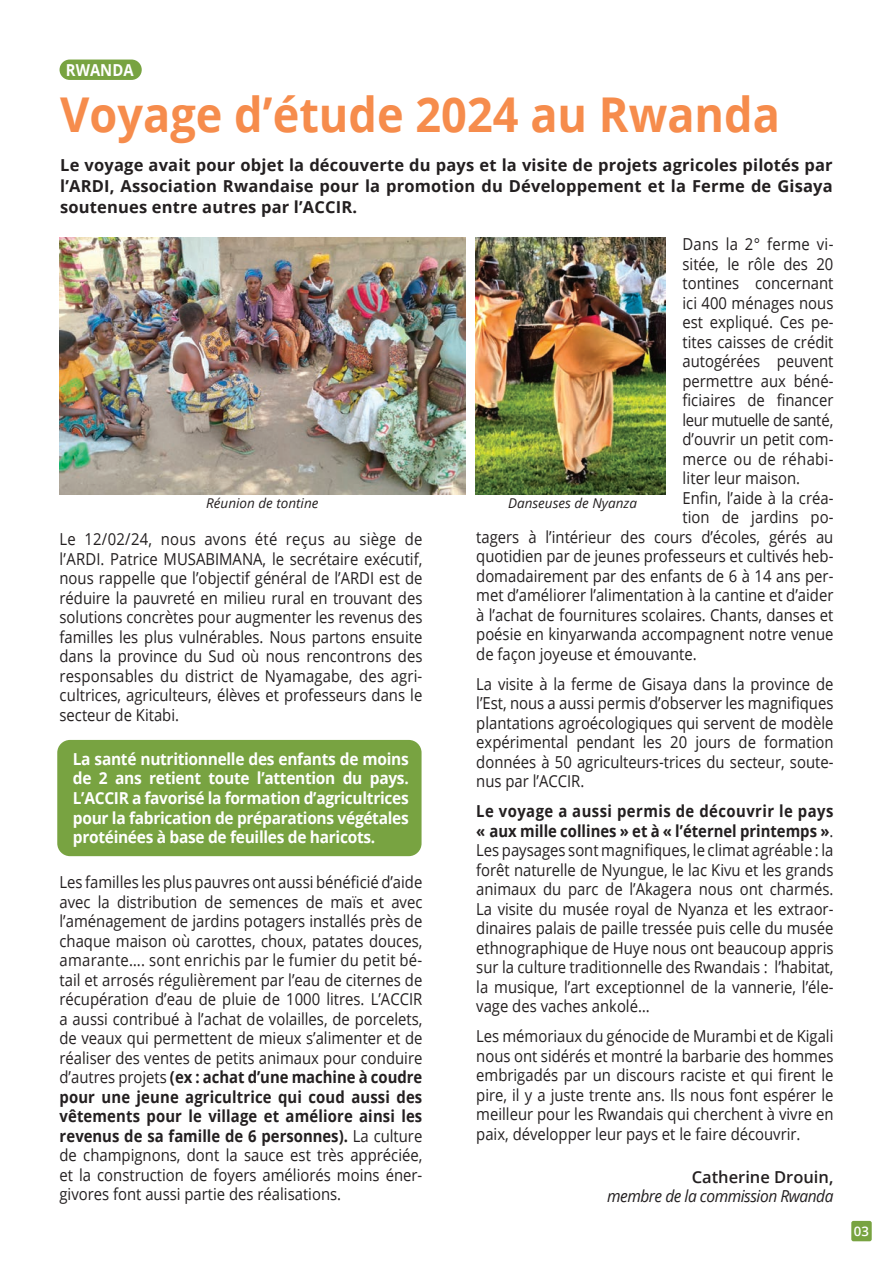
<style>
.page{position:relative;width:893px;height:1263px;background:#fff}
.page>*{position:absolute;margin:0;border:0;box-sizing:border-box;transform-origin:0 0}
.t1{font:700 48px "Open Sans";color:#f68c4c;scale:.94 1}
.t2{font:16.5px/19.5px "Open Sans";color:#231f20;text-align:justify;scale:.9 1}
.t3{font:700 16.5px/19.5px "Open Sans";letter-spacing:-.02em;color:#fff;text-align:justify;scale:.94 1}
.t4{font:700 16.5px/21px "Open Sans";letter-spacing:.01em;color:#231f20;text-align:justify}
.t5{font:16.5px "Open Sans";letter-spacing:.02em;color:#231f20;scale:.9 1}
.t6{font:italic 16.5px "Open Sans";letter-spacing:-.03em;color:#231f20;scale:.94 1}
.t7{font:16.5px "Open Sans";letter-spacing:-.03em;color:#231f20;scale:.9 1}
.t8{font:600 16.5px "Open Sans";color:#231f20}
.t9{font:700 16.5px "Open Sans";letter-spacing:-.02em;color:#fff;scale:.9 1}
.t10{font:italic 13.5px "Open Sans";color:#231f20}
.t11{font:600 13.2px "Open Sans";color:#fff}
.s1{font-weight:700}
</style>
<div class="page">
<div style="left:57px;top:740px;width:365px;height:116px;background:#78a341;border-radius:13px"></div>
<div style="left:851px;top:1221px;width:21px;height:20px;background:#78a341;border-radius:2px"></div>
<div style="left:60px;top:60px;width:82px;height:20px;background:#78a341;border-radius:10px"></div>
<img style="left:475px;top:237px;width:190px;height:257px">
<img style="left:60px;top:237px;width:405px;height:257px">
<p class="t9" style="left:66px;top:58px;width:77px">RWANDA</p>
<h1 class="t1" style="left:60px;top:81px;width:767px">Voyage d’étude 2024 au Rwanda</h1>
<p class="t4" style="left:60px;top:154px;width:774px">Le voyage avait pour objet la découverte du pays et la visite de projets agricoles pilotés par l’ARDI, Association Rwandaise pour la promotion du Développement et la Ferme de Gisaya soutenues entre autres par l’ACCIR.</p>
<p class="t5" style="left:682px;top:233px;width:169px">Dans la 2° ferme vi-</p>
<p class="t2" style="left:682px;top:253px;width:169px">sitée, le rôle des 20</p>
<p class="t2" style="left:682px;top:273px;width:169px">tontines concernant</p>
<p class="t2" style="left:682px;top:292px;width:169px">ici 400 ménages nous</p>
<p class="t2" style="left:682px;top:312px;width:169px">est expliqué. Ces pe-</p>
<p class="t2" style="left:682px;top:331px;width:169px">tites caisses de crédit</p>
<p class="t2" style="left:682px;top:351px;width:169px">autogérées peuvent</p>
<p class="t2" style="left:682px;top:370px;width:169px">permettre aux béné-</p>
<p class="t2" style="left:682px;top:390px;width:169px">ficiaires de financer</p>
<p class="t7" style="left:682px;top:408px;width:169px">leur mutuelle de santé,</p>
<p class="t2" style="left:682px;top:429px;width:169px">d’ouvrir un petit com-</p>
<p class="t5" style="left:682px;top:447px;width:169px">merce ou de réhabi-</p>
<p class="t2" style="left:682px;top:468px;width:132px">liter leur maison.</p>
<p class="t2" style="left:682px;top:487px;width:169px">Enfin, l’aide à la créa-</p>
<p class="t2" style="left:682px;top:507px;width:169px">tion de jardins po-</p>
<p class="t2" style="left:476px;top:526px;width:398px">tagers à l’intérieur des cours d’écoles, gérés au</p>
<p class="t2" style="left:476px;top:546px;width:398px">quotidien par de jeunes professeurs et cultivés heb-</p>
<p class="t2" style="left:476px;top:565px;width:398px">domadairement par des enfants de 6 à 14 ans per-</p>
<p class="t2" style="left:476px;top:585px;width:398px">met d’améliorer l’alimentation à la cantine et d’aider</p>
<p class="t2" style="left:476px;top:604px;width:398px">à l’achat de fournitures scolaires. Chants, danses et</p>
<p class="t2" style="left:476px;top:624px;width:398px">poésie en kinyarwanda accompagnent notre venue</p>
<p class="t2" style="left:476px;top:643px;width:247px">de façon joyeuse et émouvante.</p>
<p class="t2" style="left:476px;top:673px;width:398px">La visite à la ferme de Gisaya dans la province de l’Est, nous a aussi permis d’observer les magnifiques plantations agroécologiques qui servent de modèle expérimental pendant les 20 jours de formation données à 50 agriculteurs-trices du secteur, soute&shy;nus par l’ACCIR.</p>
<p class="t2" style="left:476px;top:801px;width:398px"><span class="s1">Le voyage a aussi permis de découvrir le pays « aux mille collines » et à « l’éternel printemps »</span>.<br>Les paysages sont magnifiques, le climat agréable : la forêt naturelle de Nyungue, le lac Kivu et les grands animaux du parc de l’Akagera nous ont charmés.<br>La visite du musée royal de Nyanza et les extraor&shy;dinaires palais de paille tressée puis celle du musée ethnographique de Huye nous ont beaucoup appris sur la culture traditionnelle des Rwandais : l’habitat, la musique, l’art exceptionnel de la vannerie, l’éle&shy;vage des vaches ankolé…</p>
<p class="t2" style="left:476px;top:1026px;width:398px">Les mémoriaux du génocide de Murambi et de Kigali nous ont sidérés et montré la barbarie des hommes embrigadés par un discours raciste et qui firent le pire, il y a juste trente ans. Ils nous font espérer le meilleur pour les Rwandais qui cherchent à vivre en paix, développer leur pays et le faire découvrir.</p>
<p class="t10" style="left:206px;top:494px;width:114px">Réunion de tontine</p>
<p class="t10" style="left:508px;top:494px;width:131px">Danseuses de Nyanza</p>
<p class="t2" style="left:60px;top:529px;width:405px">Le 12/02/24, nous avons été reçus au siège de l’ARDI. Patrice MUSABIMANA, le secrétaire exécutif, nous rappelle que l’objectif général de l’ARDI est de réduire la pauvreté en milieu rural en trouvant des solutions concrètes pour augmenter les revenus des familles les plus vulnérables. Nous partons ensuite dans la province du Sud où nous rencontrons des responsables du district de Nyamagabe, des agri&shy;cultrices, agriculteurs, élèves et professeurs dans le secteur de Kitabi.</p>
<p class="t3" style="left:73px;top:749px;width:359px">La santé nutritionnelle des enfants de moins de 2 ans retient toute l’attention du pays.<br>L’ACCIR a favorisé la formation d’agricultrices pour la fabrication de préparations végétales protéinées à base de feuilles de haricots.</p>
<p class="t2" style="left:60px;top:872px;width:405px">Les familles les plus pauvres ont aussi bénéficié d’aide avec la distribution de semences de maïs et avec l’aménagement de jardins potagers installés près de chaque maison où carottes, choux, patates douces, amarante…. sont enrichis par le fumier du petit bé&shy;tail et arrosés régulièrement par l’eau de citernes de récupération d’eau de pluie de 1000 litres. L’ACCIR a aussi contribué à l’achat de volailles, de porcelets, de veaux qui permettent de mieux s’alimenter et de réaliser des ventes de petits animaux pour conduire d’autres projets <span class="s1">(ex : achat d’une machine à coudre pour une jeune agricultrice qui coud aussi des vêtements pour le village et améliore ainsi les revenus de sa famille de 6 personnes).</span> La culture de champignons, dont la sauce est très appréciée, et la construction de foyers améliorés moins éner&shy;givores font aussi partie des réalisations.</p>
<p class="t8" style="left:692px;top:1165px;width:143px">Catherine Drouin,</p>
<p class="t6" style="left:607px;top:1185px;width:242px">membre de la commission Rwanda</p>
<p class="t11" style="left:854px;top:1222px;width:17px">03</p>
</div>
